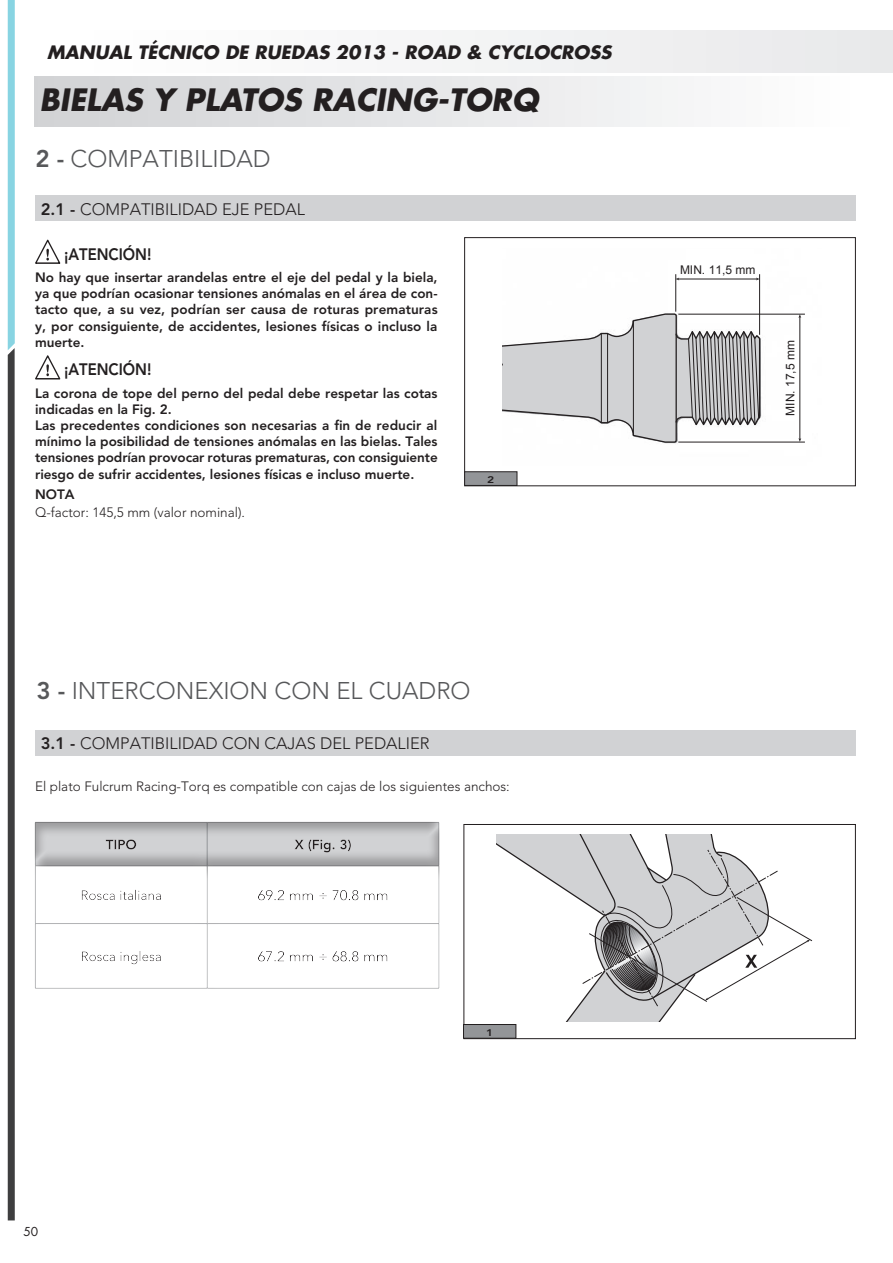
<style>
.page{position:relative;width:893px;height:1263px;background:#fff}
.page>*{position:absolute;margin:0;border:0;box-sizing:border-box;transform-origin:0 0}
.t1{font:italic 700 30px "Futura";color:#231f20}
.Normale{font:300 24px "Avenir";color:#57585a}
.t2{font:italic 700 18px "Futura";color:#231f20}
.Normale-2{font:300 16.5px "Avenir";color:#231f20}
.Filetti{font:800 16.5px "Avenir";color:#231f20;scale:.9 1}
.Normale-3{font:800 13.5px/16.2px "Avenir";color:#231f20;text-align:justify}
.Normale-4{font:300 13.5px "Avenir";color:#231f20}
.t3{font:12px "Arial";color:#231f20}
.t4{font:12px "Futura";color:#231f20}
.Normale-5{font:800 9.6px "Avenir";color:#231f20;scale:1.25 1}
.s1{font-weight:800}
</style>
<div class="page">
<svg style="left:8px;top:0;width:7px;height:1220px;background:#5a6f74"></svg>
<div style="left:34px;top:77px;width:825px;height:49px;background:linear-gradient(to right,#d1d2d4,#fff)"></div>
<div style="left:73px;top:30px;width:820px;height:43px;background:#f3f4f4"></div>
<svg style="left:35px;top:355px;width:25px;height:24px"></svg>
<svg style="left:35px;top:240px;width:25px;height:24px"></svg>
<div style="left:35px;top:196px;width:821px;height:25px;background:#d1d2d4"></div>
<div style="left:35px;top:730px;width:821px;height:25px;background:#d1d2d4"></div>
<div style="left:463px;top:824px;width:393px;height:215px;border:1px solid #231f20"></div>
<div style="left:33px;top:822px;width:419px;height:176px;background:#231f20;opacity:.3"></div>
<div style="left:463px;top:1024px;width:53px;height:14px;background:#939598"></div>
<div style="left:463px;top:1024px;width:53px;height:14px;border:1px solid #231f20"></div>
<svg style="left:496px;top:834px;width:316px;height:187px"></svg>
<div style="left:464px;top:237px;width:392px;height:249px;border:1px solid #231f20"></div>
<div style="left:465px;top:472px;width:52px;height:13px;background:#939598"></div>
<div style="left:464px;top:471px;width:53px;height:15px;border:1px solid #231f20"></div>
<svg style="left:503px;top:313px;width:258px;height:130px"></svg>
<hr style="left:675px;top:274px;width:1px;height:38px;background:#231f20">
<hr style="left:759px;top:274px;width:1px;height:61px;background:#231f20">
<hr style="left:678px;top:314px;width:127px;height:1px;background:#231f20">
<hr style="left:678px;top:442px;width:127px;height:1px;background:#231f20">
<hr style="left:678px;top:279px;width:79px;height:1px;background:#231f20">
<hr style="left:800px;top:317px;width:1px;height:122px;background:#231f20">
<h3 class="t2" style="left:47px;top:39px;width:566px">MANUAL TÉCNICO DE RUEDAS 2013 - ROAD &amp; CYCLOCROSS</h3>
<p class="t1" style="left:39px;top:79px;width:500px">BIELAS Y PLATOS RACING-TORQ</p>
<p class="Normale" style="left:36px;top:145px;width:237px"><span class="s1">2 -</span> COMPATIBILIDAD</p>
<p class="Normale-2" style="left:41px;top:199px;width:266px"><span class="s1">2.1 -</span> COMPATIBILIDAD EJE PEDAL</p>
<p class="Filetti" style="left:64px;top:244px;width:99px">¡ATENCIÓN!</p>
<p class="Normale-3" style="left:35px;top:269px;width:404px">No hay que insertar arandelas entre el eje del pedal y la biela, ya que podrían ocasionar tensiones anómalas en el área de con&shy;tacto que, a su vez, podrían ser causa de roturas prematuras y, por consiguiente, de accidentes, lesiones físicas o incluso la muerte.</p>
<p class="Filetti" style="left:64px;top:360px;width:99px">¡ATENCIÓN!</p>
<p class="Normale-3" style="left:35px;top:385px;width:404px">La corona de tope del perno del pedal debe respetar las cotas indicadas en la Fig. 2.</p>
<p class="Normale-3" style="left:35px;top:417px;width:404px">Las precedentes condiciones son necesarias a fin de reducir al mínimo la posibilidad de tensiones anómalas en las bielas. Tales tensiones podrían provocar roturas prematuras, con consiguiente riesgo de sufrir accidentes, lesiones físicas e incluso muerte.</p>
<p class="Normale-3" style="left:35px;top:486px;width:41px">NOTA</p>
<p class="Normale-4" style="left:35px;top:504px;width:211px">Q-factor: 145,5 mm (valor nominal).</p>
<p class="Normale-5" style="left:487px;top:474px;width:7px">2</p>
<p class="Normale" style="left:37px;top:677px;width:435px"><span class="s1">3 -</span> INTERCONEXION CON EL CUADRO</p>
<p class="Normale-2" style="left:41px;top:734px;width:390px"><span class="s1">3.1 -</span> COMPATIBILIDAD CON CAJAS DEL PEDALIER</p>
<p class="Normale-4" style="left:35px;top:778px;width:476px">El plato Fulcrum Racing-Torq es compatible con cajas de los siguientes anchos:</p>
<p class="t3" style="left:680px;top:262px;width:77px">MIN. 11,5 mm</p>
<p class="t3" style="left:782px;top:416px;width:77px;rotate:-90deg">MIN. 17,5 mm</p>
<p class="t4" style="left:23px;top:1223px;width:16px">50</p>
<p class="Normale-5" style="left:486px;top:1027px;width:7px">1</p>
</div>
